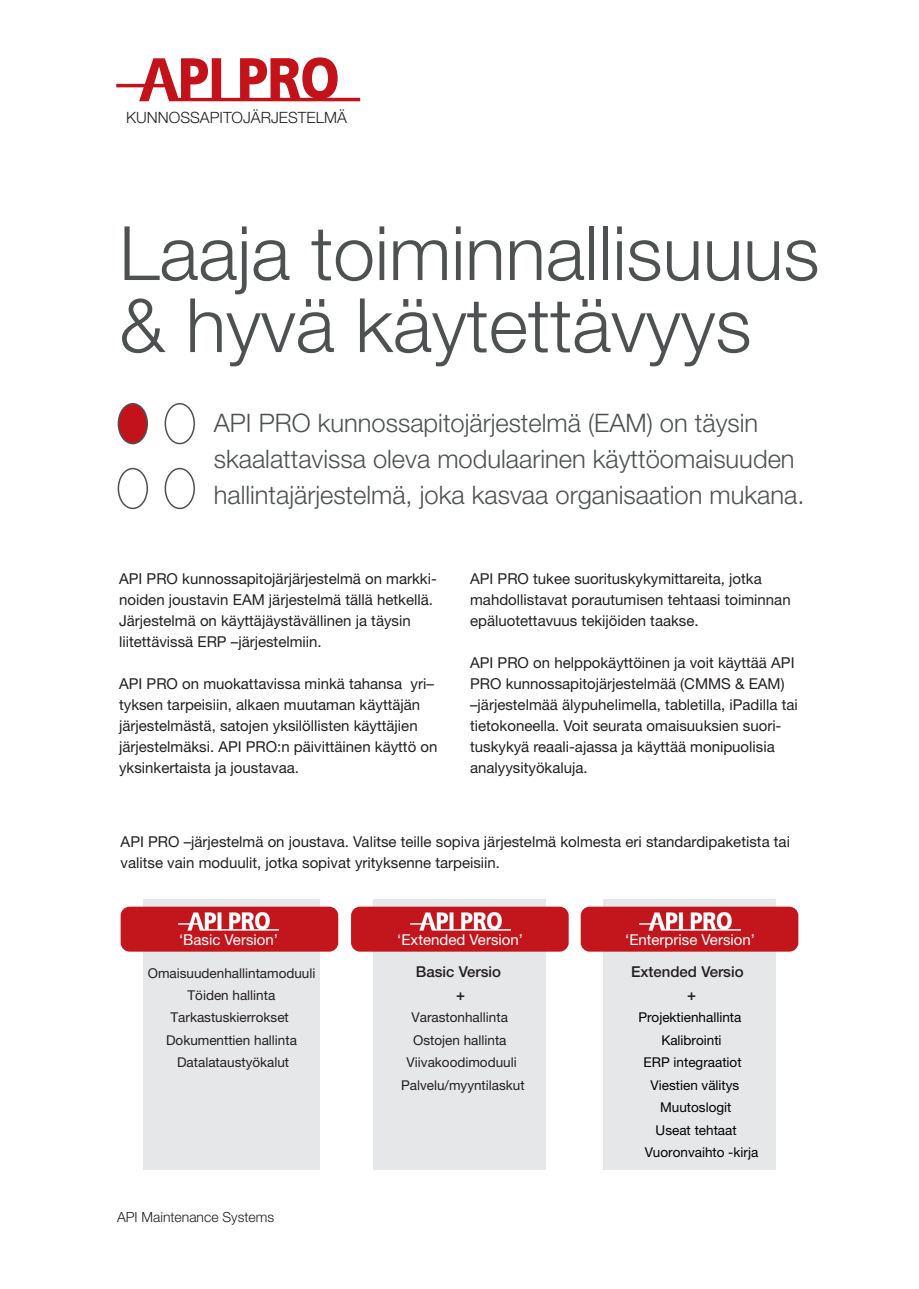
<style>
.page{position:relative;width:919px;height:1289px;background:#fff}
.page>*{position:absolute;margin:0;border:0;box-sizing:border-box;transform-origin:0 0}
.Headline{font:300 75px/72px "Helvetica Neue LT Std";color:#4d5151}
.Manchet{font:300 25.5px/36px "Helvetica Neue LT Std";color:#4d5151}
.t1{font:300 15.6px "Helvetica Neue LT Std";color:#231f20}
.Text{font:15px/21px "Helvetica Neue LT Std";color:#231f20}
.t2{font:15px "Helvetica Neue LT Std";color:#fff}
.t3{font:500 15px/22.5px "Helvetica Neue LT Std";color:#231f20;text-align:center}
.t4{font:300 13.95px "Helvetica Neue LT Std";color:#231f20}
.t5{font:13.5px/22.5px "Helvetica Neue LT Std";color:#231f20;text-align:center}
.t6{font:13.5px "Helvetica Neue LT Std";color:#000}
</style>
<div class="page">
<svg style="left:116px;top:57px;width:244px;height:44px"></svg>
<div style="left:603px;top:899px;width:172px;height:270px;background:#e6e7e8"></div>
<div style="left:373px;top:899px;width:173px;height:270px;background:#e6e7e8"></div>
<div style="left:143px;top:899px;width:177px;height:270px;background:#e6e7e8"></div>
<div style="left:580px;top:906px;width:218px;height:45px;background:#c3161c;border-radius:9px"></div>
<div style="left:121px;top:906px;width:217px;height:45px;background:#c3161c;border-radius:9px"></div>
<div style="left:351px;top:906px;width:217px;height:45px;background:#c3161c;border-radius:9px"></div>
<img style="left:178px;top:912px;width:100px;height:19px">
<img style="left:410px;top:912px;width:100px;height:19px">
<img style="left:640px;top:912px;width:100px;height:19px">
<div style="left:118px;top:404px;width:29px;height:39px;background:#c4121a;border-radius:50%"></div>
<div style="left:118px;top:403px;width:30px;height:41px;border:2px solid #4d5151;border-radius:50%"></div>
<div style="left:118px;top:468px;width:30px;height:41px;border:2px solid #4d5151;border-radius:50%"></div>
<div style="left:164px;top:468px;width:31px;height:41px;border:2px solid #4d5151;border-radius:50%"></div>
<div style="left:164px;top:403px;width:31px;height:41px;border:2px solid #4d5151;border-radius:50%"></div>
<p class="t1" style="left:126px;top:108px;width:222px">KUNNOSSAPITOJÄRJESTELMÄ</p>
<p class="Headline" style="left:119px;top:216px;width:701px">Laaja toiminnallisuuus &amp; hyvä käytettävyys</p>
<p class="Manchet" style="left:214px;top:404px;width:592px">API PRO kunnossapitojärjestelmä (EAM) on täysin skaalattavissa oleva modulaarinen käyttöomaisuuden hallintajärjestelmä, joka kasvaa organisaation mukana.</p>
<p class="Text" style="left:119px;top:568px;width:319px">API PRO kunnossapitojärjärjestelmä on markki&shy;noiden joustavin EAM järjestelmä tällä hetkellä.<br>Järjestelmä on käyttäjäystävällinen ja täysin liitettävissä ERP –järjestelmiin.</p>
<p class="Text" style="left:119px;top:673px;width:320px">API PRO on muokattavissa minkä tahansa yri– tyksen tarpeisiin, alkaen muutaman käyttäjän järjestelmästä, satojen yksilöllisten käyttäjien järjestelmäksi. API PRO:n päivittäinen käyttö on yksinkertaista ja joustavaa.</p>
<p class="Text" style="left:470px;top:568px;width:322px">API PRO tukee suorituskykymittareita, jotka mahdollistavat porautumisen tehtaasi toiminnan epäluotettavuus tekijöiden taakse.</p>
<p class="Text" style="left:470px;top:652px;width:329px">API PRO on helppokäyttöinen ja voit käyttää API PRO kunnossapitojärjestelmää (CMMS &amp; EAM) –järjestelmää älypuhelimella, tabletilla, iPadilla tai tietokoneella. Voit seurata omaisuuksien suori&shy;tuskykyä reaali-ajassa ja käyttää monipuolisia analyysityökaluja.</p>
<p class="Text" style="left:121px;top:830px;width:670px">API PRO –järjestelmä on joustava. Valitse teille sopiva järjestelmä kolmesta eri standardipaketista tai valitse vain moduulit, jotka sopivat yrityksenne tarpeisiin.</p>
<p class="t2" style="left:179px;top:931px;width:100px">‘Basic Version’</p>
<p class="t2" style="left:397px;top:931px;width:127px">‘Extended Version’</p>
<p class="t2" style="left:625px;top:931px;width:131px">‘Enterprise Version’</p>
<p class="t5" style="left:148px;top:961px;width:169px">Omaisuudenhallintamoduuli</p>
<p class="t5" style="left:166px;top:1005px;width:132px">Tarkastuskierrokset<br>Dokumenttien hallinta<br>Datalataustyökalut</p>
<p class="t5" style="left:187px;top:983px;width:89px">Töiden hallinta</p>
<p class="t4" style="left:117px;top:1208px;width:159px">API Maintenance Systems</p>
<p class="t3" style="left:416px;top:960px;width:87px">Basic Versio +</p>
<p class="t5" style="left:401px;top:1005px;width:125px">Varastonhallinta<br>Ostojen hallinta<br>Viivakoodimoduuli<br>Palvelu/myyntilaskut</p>
<p class="t3" style="left:631px;top:960px;width:114px">Extended Versio +</p>
<p class="t6" style="left:638px;top:1009px;width:105px">Projektienhallinta</p>
<p class="t6" style="left:661px;top:1031px;width:62px">Kalibrointi</p>
<p class="t6" style="left:643px;top:1054px;width:99px">ERP integraatiot</p>
<p class="t6" style="left:650px;top:1076px;width:90px">Viestien välitys</p>
<p class="t6" style="left:660px;top:1099px;width:73px">Muutoslogit</p>
<p class="t6" style="left:655px;top:1121px;width:83px">Useat tehtaat</p>
<p class="t6" style="left:644px;top:1144px;width:115px">Vuoronvaihto -kirja</p>
</div>
